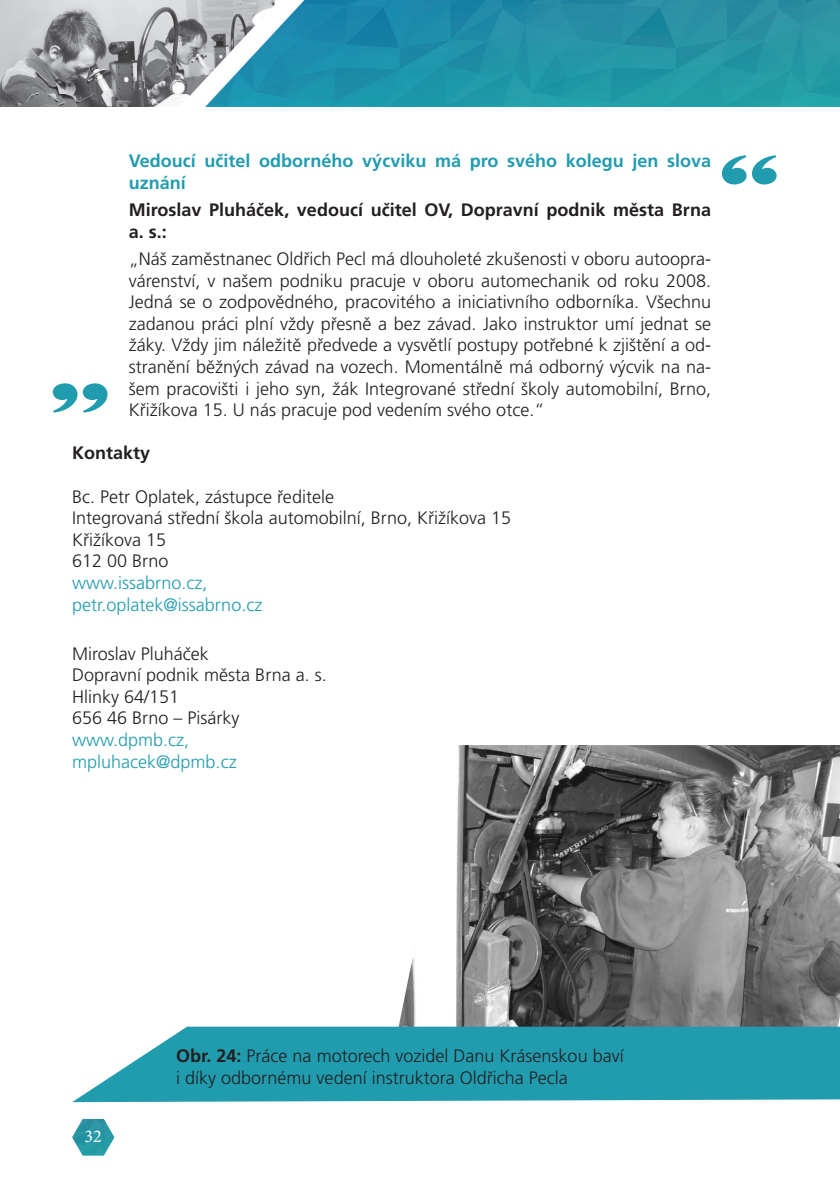
<style>
.page{position:relative;width:840px;height:1191px;background:#fff}
.page>*{position:absolute;margin:0;border:0;box-sizing:border-box;transform-origin:0 0}
.t1{font:90px "Latin Wide";color:#219caf}
.citace{font:300 18px/21.6px "Frutiger CE";color:#231f20;text-align:justify}
.jmeno{font:700 18px/21.6px "Frutiger CE";color:#231f20}
.kontakt{font:300 18px "Frutiger CE";color:#219caf}
.nadpis_modry{font:700 18px/21.6px "Frutiger CE";color:#219caf}
.t2{font:18px "Minion Pro";color:#fff}
.s1{font-weight:700}
</style>
<div class="page">
<img style="left:0;top:0;width:839px;height:107px">
<img style="left:72px;top:1119px;width:42px;height:36px">
<img style="left:399px;top:745px;width:440px;height:281px">
<svg style="left:72px;top:1026px;width:767px;height:76px;background:#36a5b6"></svg>
<p class="nadpis_modry" style="left:129px;top:150px;width:583px">Vedoucí učitel odborného výcviku má pro svého kolegu jen slova uznání</p>
<p class="jmeno" style="left:129px;top:199px;width:583px">Miroslav Pluháček, vedoucí učitel OV, Dopravní podnik města Brna a. s.:</p>
<p class="citace" style="left:129px;top:248px;width:583px">„Náš zaměstnanec Oldřich Pecl má dlouholeté zkušenosti v oboru autoopra&shy;várenství, v našem podniku pracuje v oboru automechanik od roku 2008.<br>Jedná se o zodpovědného, pracovitého a iniciativního odborníka. Všechnu zadanou práci plní vždy přesně a bez závad. Jako instruktor umí jednat se žáky. Vždy jim náležitě předvede a vysvětlí postupy potřebné k zjištění a od&shy;stranění běžných závad na vozech. Momentálně má odborný výcvik na na&shy;šem pracovišti i jeho syn, žák Integrované střední školy automobilní, Brno, Křižíkova 15. U nás pracuje pod vedením svého otce.“</p>
<p class="jmeno" style="left:72px;top:442px;width:80px">Kontakty</p>
<p class="citace" style="left:72px;top:485px;width:263px">Bc. Petr Oplatek, zástupce ředitele</p>
<p class="citace" style="left:72px;top:507px;width:440px">Integrovaná střední škola automobilní, Brno, Křižíkova 15</p>
<p class="citace" style="left:72px;top:529px;width:95px">Křižíkova 15</p>
<p class="citace" style="left:72px;top:550px;width:98px">612 00 Brno</p>
<p class="kontakt" style="left:72px;top:572px;width:137px">www.issabrno.cz,</p>
<p class="kontakt" style="left:72px;top:594px;width:192px">petr.oplatek@issabrno.cz</p>
<p class="citace" style="left:72px;top:642px;width:138px">Miroslav Pluháček</p>
<p class="citace" style="left:72px;top:664px;width:256px">Dopravní podnik města Brna a. s.</p>
<p class="citace" style="left:72px;top:685px;width:109px">Hlinky 64/151</p>
<p class="citace" style="left:72px;top:707px;width:169px">656 46 Brno – Pisárky</p>
<p class="kontakt" style="left:72px;top:729px;width:119px">www.dpmb.cz,</p>
<p class="kontakt" style="left:72px;top:751px;width:166px">mpluhacek@dpmb.cz</p>
<p class="t1" style="left:46px;top:312px;width:71px">„</p>
<p class="t1" style="left:714px;top:131px;width:71px">“</p>
<p class="t2" style="left:85px;top:1124px;width:19px">32</p>
<p class="citace" style="left:176px;top:1045px;width:449px"><span class="s1">Obr. 24:</span> Práce na motorech vozidel Danu Krásenskou baví</p>
<p class="citace" style="left:176px;top:1066px;width:393px">i díky odbornému vedení instruktora Oldřicha Pecla</p>
</div>
